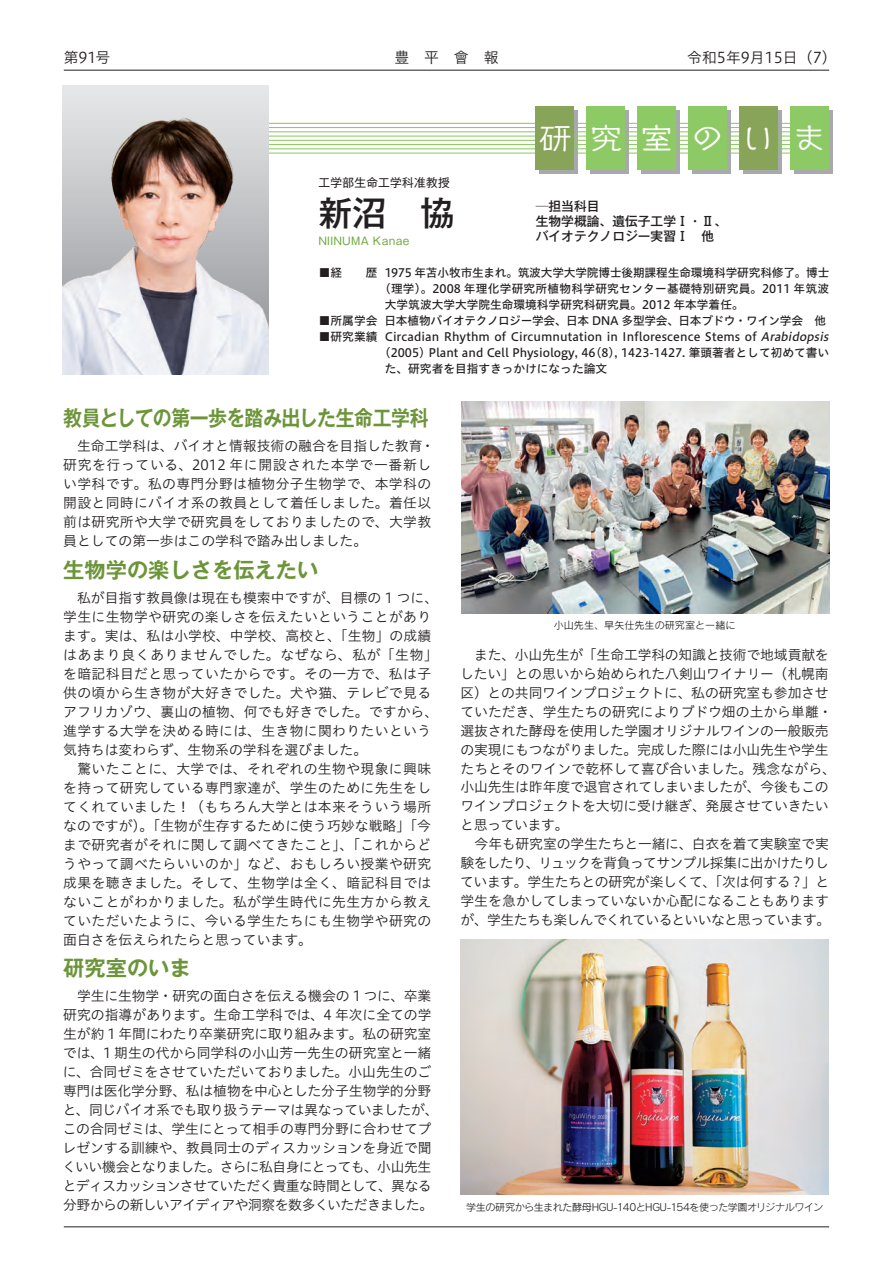
<style>
.page{position:relative;width:893px;height:1263px;background:#fff}
.page>*{position:absolute;margin:0;border:0;box-sizing:border-box;transform-origin:0 0}
.t1{font:500 34.05px "Gothic MB101 Pr 6";color:#231f20}
.t2{font:28.65px "New Cinema B Std D";letter-spacing:.585em;color:#fff;scale:1.11 1}
.t3{font:700 21.3px "Gothic MB101 Pr 6 De";letter-spacing:-.015em;color:#6c953a;scale:.89 1}
.t4{font:700 21.3px "Gothic MB101 Pr 6 De";letter-spacing:-.015em;color:#6c953a}
.t5{font:14.85px "Hiragino UD Sans Std N W3";color:#231f20}
.t6{font:13.8px/18.9px "Hiragino UD Sans Std W3";color:#231f20}
.t7{font:13.8px/18.9px "Hiragino UD Sans Std W3";letter-spacing:.025em;color:#231f20}
.t8{font:500 12.75px/14.9px "Gothic MB101 Pr 6";color:#231f20}
.t9{font:11.7px/15.9px "Hiragino UD Sans Std W5";color:#231f20}
.t10{font:11.7px "Hiragino UD Sans Std W5";letter-spacing:-.025em;color:#231f20}
.t11{font:11.7px "Hiragino UD Sans Std W5";letter-spacing:.02em;color:#231f20}
.t12{font:11.7px "Gothic MB101 Pr 6";letter-spacing:.025em;color:#231f20}
.t13{font:10.65px "Gothic MB101 Pr 6";letter-spacing:.025em;color:#6fa83f}
.t14{font:10.05px "Rodin Pro M";letter-spacing:-.04em;color:#231f20}
.t15{font:10.05px "Rodin Pro M";color:#231f20}
.s1{font-style:italic}
</style>
<div class="page">
<div style="left:795px;top:111px;width:38px;height:63px;background:#a8a9ad"></div>
<div style="left:744px;top:111px;width:38px;height:63px;background:#a8a9ad"></div>
<div style="left:693px;top:111px;width:38px;height:63px;background:#a8a9ad"></div>
<div style="left:642px;top:111px;width:38px;height:63px;background:#a8a9ad"></div>
<div style="left:591px;top:111px;width:38px;height:63px;background:#a8a9ad"></div>
<div style="left:540px;top:111px;width:38px;height:63px;background:#a8a9ad"></div>
<hr style="left:63px;top:123px;width:755px;height:1px;background:#88c75a">
<hr style="left:63px;top:127px;width:755px;height:1px;background:#88c75a">
<hr style="left:63px;top:131px;width:755px;height:1px;background:#88c75a">
<hr style="left:63px;top:136px;width:755px;height:1px;background:#88c75a">
<hr style="left:63px;top:140px;width:755px;height:1px;background:#88c75a">
<hr style="left:63px;top:144px;width:755px;height:1px;background:#88c75a">
<hr style="left:63px;top:149px;width:755px;height:1px;background:#88c75a">
<hr style="left:63px;top:153px;width:755px;height:1px;background:#88c75a">
<div style="left:790px;top:106px;width:39px;height:64px;background:#8dc964"></div>
<div style="left:739px;top:106px;width:39px;height:64px;background:#87a458"></div>
<div style="left:688px;top:106px;width:39px;height:64px;background:#8dc964"></div>
<div style="left:637px;top:106px;width:39px;height:64px;background:#8dc964"></div>
<div style="left:586px;top:106px;width:39px;height:64px;background:#8dc964"></div>
<div style="left:535px;top:106px;width:39px;height:64px;background:#87a458"></div>
<img style="left:63px;top:85px;width:206px;height:289px">
<img style="left:461px;top:401px;width:368px;height:213px">
<img style="left:461px;top:940px;width:368px;height:255px">
<hr style="left:64px;top:1226px;width:765px;height:1px;background:#231f20">
<hr style="left:64px;top:70px;width:765px;height:1px;background:#231f20">
<p class="t5" style="left:64px;top:46px;width:48px">第91号</p>
<p class="t5" style="left:394px;top:46px;width:106px">豊　平　會　報</p>
<p class="t5" style="left:687px;top:46px;width:151px">令和5年9月15日（7）</p>
<p class="t12" style="left:318px;top:173px;width:133px">工学部生命工学科准教授</p>
<h2 class="t2" style="left:540px;top:117px;width:258px">研究室のいま</h2>
<h1 class="t1" style="left:318px;top:184px;width:138px">新沼　協</h1>
<p class="t8" style="left:536px;top:198px;width:193px">─担当科目<br>生物学概論、遺伝子工学Ⅰ・Ⅱ、バイオテクノロジー実習Ⅰ　他</p>
<p class="t13" style="left:318px;top:233px;width:92px">NIINUMA Kanae</p>
<p class="t9" style="left:319px;top:264px;width:512px">■経　　歴 1975 年苫小牧市生まれ。筑波大学大学院博士後期課程生命環境科学研究科修了。博士</p>
<p class="t11" style="left:379px;top:280px;width:452px">（理学）。2008 年理化学研究所植物科学研究センター基礎特別研究員。2011 年筑波</p>
<p class="t9" style="left:385px;top:296px;width:360px">大学筑波大学大学院生命環境科学研究科研究員。2012 年本学着任。</p>
<p class="t10" style="left:319px;top:312px;width:509px">■所属学会 日本植物バイオテクノロジー学会、日本 DNA 多型学会、日本ブドウ・ワイン学会　他</p>
<p class="t9" style="left:385px;top:328px;width:448px;text-indent:-66px">■研究業績 Circadian Rhythm of Circumnutation in Inflorescence Stems of <span class="s1">Arabidopsis </span>(2005) Plant and Cell Physiology, 46(8), 1423-1427. 筆頭著者として初めて書いた、研究者を目指すきっかけになった論文</p>
<h3 class="t3" style="left:63px;top:400px;width:412px">教員としての第一歩を踏み出した生命工学科</h3>
<p class="t7" style="left:63px;top:436px;width:373px">　生命工学科は、バイオと情報技術の融合を目指した教育・研究を行っている、2012 年に開設された本学で一番新しい学科です。私の専門分野は植物分子生物学で、本学科の開設と同時にバイオ系の教員として着任しました。着任以前は研究所や大学で研究員をしておりましたので、大学教員としての第一歩はこの学科で踏み出しました。</p>
<h3 class="t4" style="left:63px;top:552px;width:257px">生物学の楽しさを伝えたい</h3>
<p class="t7" style="left:63px;top:587px;width:376px">　私が目指す教員像は現在も模索中ですが、目標の 1 つに、学生に生物学や研究の楽しさを伝えたいということがあります。実は、私は小学校、中学校、高校と、「生物」の成績はあまり良くありませんでした。なぜなら、私が「生物」を暗記科目だと思っていたからです。その一方で、私は子供の頃から生き物が大好きでした。犬や猫、テレビで見るアフリカゾウ、裏山の植物、何でも好きでした。ですから、進学する大学を決める時には、生き物に関わりたいという気持ちは変わらず、生物系の学科を選びました。<br>　驚いたことに、大学では、それぞれの生物や現象に興味を持って研究している専門家達が、学生のために先生をしてくれていました！（もちろん大学とは本来そういう場所なのですが）。「生物が生存するために使う巧妙な戦略」「今まで研究者がそれに関して調べてきたこと」、「これからどうやって調べたらいいのか」など、おもしろい授業や研究成果を聴きました。そして、生物学は全く、暗記科目ではないことがわかりました。私が学生時代に先生方から教えていただいたように、今いる学生たちにも生物学や研究の面白さを伝えられたらと思っています。</p>
<h3 class="t4" style="left:63px;top:950px;width:129px">研究室のいま</h3>
<p class="t6" style="left:63px;top:986px;width:378px">　学生に生物学・研究の面白さを伝える機会の 1 つに、卒業研究の指導があります。生命工学科では、4 年次に全ての学生が約 1 年間にわたり卒業研究に取り組みます。私の研究室では、1 期生の代から同学科の小山芳一先生の研究室と一緒に、合同ゼミをさせていただいておりました。小山先生のご専門は医化学分野、私は植物を中心とした分子生物学的分野と、同じバイオ系でも取り扱うテーマは異なっていましたが、この合同ゼミは、学生にとって相手の専門分野に合わせてプレゼンする訓練や、教員同士のディスカッションを身近で聞くいい機会となりました。さらに私自身にとっても、小山先生とディスカッションさせていただく貴重な時間として、異なる分野からの新しいアイディアや洞察を数多くいただきました。</p>
<p class="t15" style="left:554px;top:619px;width:183px">小山先生、早矢仕先生の研究室と一緒に</p>
<p class="t6" style="left:460px;top:644px;width:377px">　また、小山先生が「生命工学科の知識と技術で地域貢献をしたい」との思いから始められた八剣山ワイナリー（札幌南区）との共同ワインプロジェクトに、私の研究室も参加させていただき、学生たちの研究によりブドウ畑の土から単離・選抜された酵母を使用した学園オリジナルワインの一般販売の実現にもつながりました。完成した際には小山先生や学生たちとそのワインで乾杯して喜び合いました。残念ながら、小山先生は昨年度で退官されてしまいましたが、今後もこのワインプロジェクトを大切に受け継ぎ、発展させていきたいと思っています。<br>　今年も研究室の学生たちと一緒に、白衣を着て実験室で実験をしたり、リュックを背負ってサンプル採集に出かけたりしています。学生たちとの研究が楽しくて、「次は何する？」と学生を急かしてしまっていないか心配になることもありますが、学生たちも楽しんでくれているといいなと思っています。</p>
<p class="t14" style="left:466px;top:1200px;width:359px">学生の研究から生まれた酵母HGU-140とHGU-154を使った学園オリジナルワイン</p>
</div>
